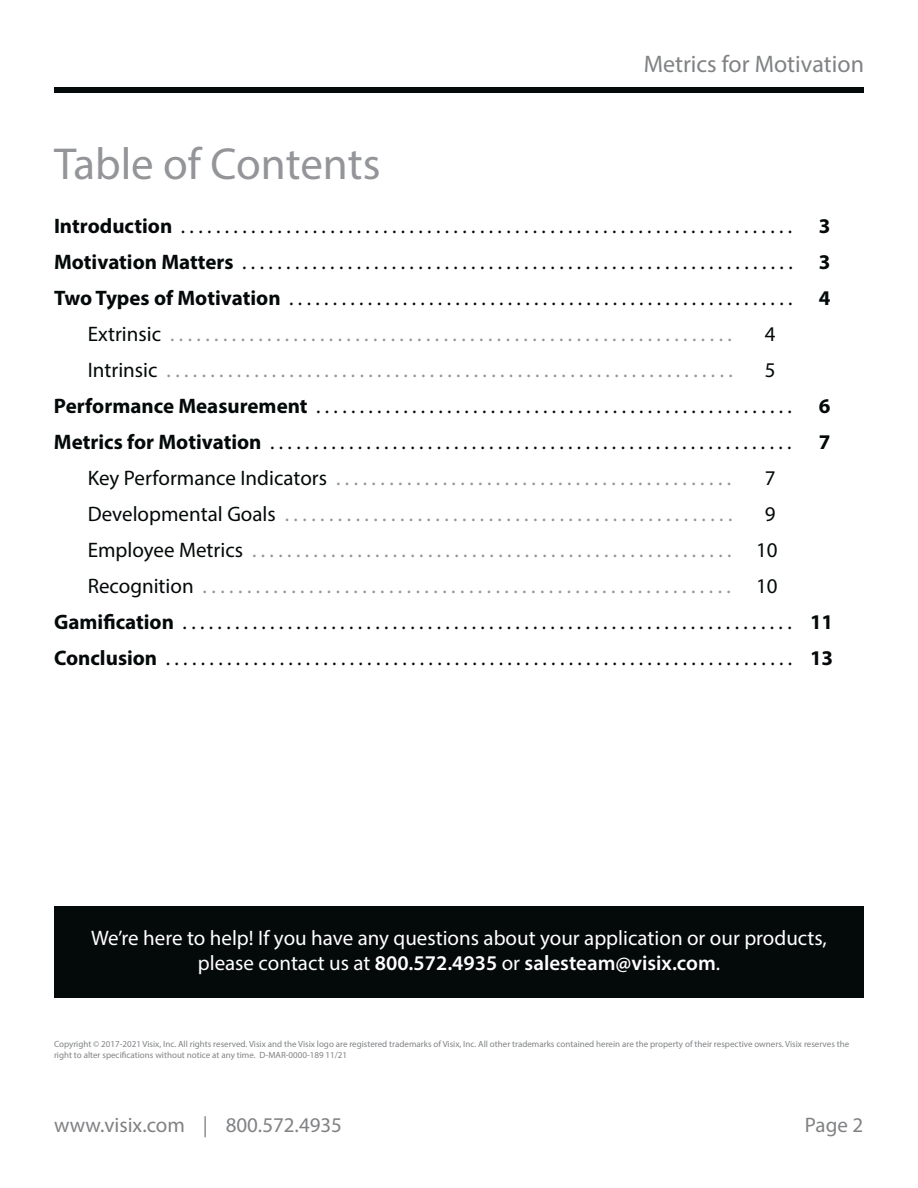
<style>
.page{position:relative;width:918px;height:1188px;background:#fff}
.page>*{position:absolute;margin:0;border:0;box-sizing:border-box;transform-origin:0 0}
.t1{font:45px "Myriad Pro";color:#939598}
.t2{font:24px "Myriad Pro";color:#808284}
.t3{font:21px/36px "Myriad Pro";color:#040909;text-align:justify}
.t4{font:21px "Myriad Pro";color:#939598}
.t5{font:21px/25.2px "Myriad Pro";color:#fff;text-align:center}
.t6{font:21px "Myriad Pro";color:#808284}
.t7{font:700 21px "Myriad Pro";color:#040909}
.t8{font:9px/10.8px "Myriad Pro";color:#808284}
.s1{font-weight:700}
.s2{color:#040909}
.s3{font-weight:600}
</style>
<div class="page">
<div style="left:54px;top:88px;width:810px;height:5px;background:#040909"></div>
<div style="left:54px;top:906px;width:810px;height:92px;background:#040909"></div>
<p class="t2" style="left:644px;top:55px;width:222px">Metrics for Motivation</p>
<h1 class="t1" style="left:54px;top:147px;width:328px">Table of Contents</h1>
<p class="t3" style="left:54px;top:210px;width:740px"><span class="s1">Introduction</span> . . . . . . . . . . . . . . . . . . . . . . . . . . . . . . . . . . . . . . . . . . . . . . . . . . . . . . . . . . . . . . . . . . . . . .</p>
<p class="t3" style="left:54px;top:210px;width:778px;text-indent:765px"><span class="s1">3<br>Motivation Matters</span> . . . . . . . . . . . . . . . . . . . . . . . . . . . . . . . . . . . . . . . . . . . . . . . . . . . . . . . . . . . . . . . <span class="s1">3<br>Two Types of Motivation</span> . . . . . . . . . . . . . . . . . . . . . . . . . . . . . . . . . . . . . . . . . . . . . . . . . . . . . . . . . .</p>
<p class="t7" style="left:819px;top:286px;width:13px">4</p>
<p class="t4" style="left:88px;top:326px;width:646px"><span class="s2">Extrinsic</span> . . . . . . . . . . . . . . . . . . . . . . . . . . . . . . . . . . . . . . . . . . . . . . . . . . . . . . . . . . . . . . . .</p>
<p class="t3" style="left:765px;top:318px;width:12px">4</p>
<p class="t4" style="left:88px;top:362px;width:647px"><span class="s2">Intrinsic</span> . . . . . . . . . . . . . . . . . . . . . . . . . . . . . . . . . . . . . . . . . . . . . . . . . . . . . . . . . . . . . . . . .</p>
<p class="t3" style="left:54px;top:354px;width:739px;text-indent:711px">5<br><span class="s1">Performance Measurement</span> . . . . . . . . . . . . . . . . . . . . . . . . . . . . . . . . . . . . . . . . . . . . . . . . . . . . . . .</p>
<p class="t7" style="left:819px;top:394px;width:13px">6</p>
<p class="t3" style="left:54px;top:426px;width:739px"><span class="s1">Metrics for Motivation</span> . . . . . . . . . . . . . . . . . . . . . . . . . . . . . . . . . . . . . . . . . . . . . . . . . . . . . . . . . . . .</p>
<p class="t7" style="left:819px;top:430px;width:13px">7</p>
<p class="t4" style="left:88px;top:470px;width:645px"><span class="s2">Key Performance Indicators</span> . . . . . . . . . . . . . . . . . . . . . . . . . . . . . . . . . . . . . . . . . . . . .</p>
<p class="t3" style="left:765px;top:462px;width:12px">7</p>
<p class="t4" style="left:88px;top:506px;width:646px"><span class="s2">Developmental Goals</span> . . . . . . . . . . . . . . . . . . . . . . . . . . . . . . . . . . . . . . . . . . . . . . . . . . .</p>
<p class="t3" style="left:765px;top:498px;width:12px">9</p>
<p class="t4" style="left:88px;top:542px;width:691px"><span class="s2">Employee Metrics</span> . . . . . . . . . . . . . . . . . . . . . . . . . . . . . . . . . . . . . . . . . . . . . . . . . . . . . . . <span class="s2">10</span></p>
<p class="t4" style="left:88px;top:578px;width:691px"><span class="s2">Recognition</span> . . . . . . . . . . . . . . . . . . . . . . . . . . . . . . . . . . . . . . . . . . . . . . . . . . . . . . . . . . . . <span class="s2">10</span></p>
<p class="t3" style="left:54px;top:606px;width:781px"><span class="s1">Gamification</span> . . . . . . . . . . . . . . . . . . . . . . . . . . . . . . . . . . . . . . . . . . . . . . . . . . . . . . . . . . . . . . . . . . . . . . <span class="s1">11</span></p>
<p class="t3" style="left:54px;top:642px;width:781px"><span class="s1">Conclusion</span> . . . . . . . . . . . . . . . . . . . . . . . . . . . . . . . . . . . . . . . . . . . . . . . . . . . . . . . . . . . . . . . . . . . . . . . . <span class="s1">13</span></p>
<p class="t5" style="left:91px;top:927px;width:737px">We’re here to help! If you have any questions about your application or our products, please contact us at <span class="s3">800.572.4935</span> or <span class="s3">salesteam@visix.com</span>.</p>
<p class="t8" style="left:54px;top:1039px;width:797px">Copyright © 2017-2021 Visix, Inc. All rights reserved. Visix and the Visix logo are registered trademarks of Visix, Inc. All other trademarks contained herein are the property of their respective owners. Visix reserves the right to alter specifications without notice at any time. D-MAR-0000-189 11/21</p>
<p class="t6" style="left:54px;top:1117px;width:290px">www.visix.com | 800.572.4935</p>
<p class="t6" style="left:805px;top:1117px;width:60px">Page 2</p>
</div>
